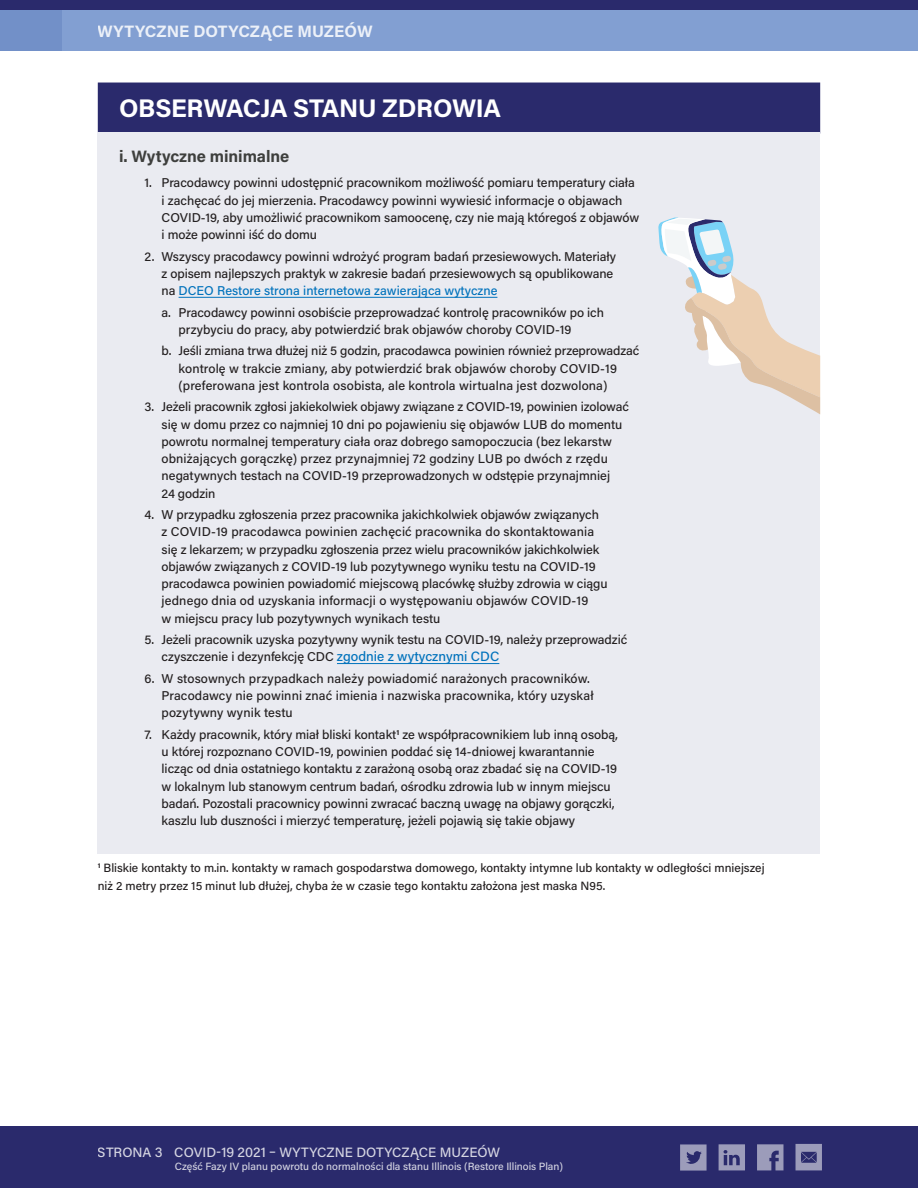
<style>
.page{position:relative;width:918px;height:1188px;background:#fff}
.page>*{position:absolute;margin:0;border:0;box-sizing:border-box;transform-origin:0 0}
.t1{font:700 25.5px "Acumin Pro";letter-spacing:-.015em;color:#fff}
.t2{font:700 16.5px "Acumin Pro";color:#fff}
.t3{font:700 16.5px "Acumin Pro";letter-spacing:-.005em;color:#3e3f3d}
.t4{font:500 13.5px "Acumin Pro";color:#fff}
.t5{font:500 12.75px/17.2px "Acumin Pro";letter-spacing:-.005em;color:#231f20}
.t6{font:500 12px/17.2px "Acumin Pro";color:#231f20}
.t7{font:500 10.5px "Acumin Pro";color:#fff}
.s1{color:#0072bc}
.s2{font-size:13.5px;color:#0072bc}
</style>
<div class="page">
<div style="left:98px;top:83px;width:722px;height:51px;background:#2a2a6c"></div>
<div style="left:98px;top:132px;width:722px;height:34px;background:#eaebf1"></div>
<div style="left:98px;top:165px;width:722px;height:86px;background:#eaebf1"></div>
<div style="left:98px;top:238px;width:722px;height:69px;background:#eaebf1"></div>
<hr style="left:179px;top:297px;width:318px;height:1px;background:#0072bc">
<div style="left:98px;top:303px;width:722px;height:43px;background:#eaebf1"></div>
<div style="left:98px;top:333px;width:722px;height:69px;background:#eaebf1"></div>
<div style="left:98px;top:389px;width:722px;height:120px;background:#eaebf1"></div>
<div style="left:98px;top:497px;width:722px;height:137px;background:#eaebf1"></div>
<div style="left:98px;top:622px;width:722px;height:51px;background:#eaebf1"></div>
<div style="left:98px;top:661px;width:722px;height:68px;background:#eaebf1"></div>
<div style="left:98px;top:717px;width:722px;height:137px;background:#eaebf1"></div>
<hr style="left:337px;top:663px;width:162px;height:1px;background:#0072bc">
<svg style="left:658px;top:217px;width:162px;height:197px"></svg>
<div style="left:0;top:0;width:918px;height:10px;background:#2a2a6c"></div>
<div style="left:0;top:10px;width:918px;height:41px;background:#829fd2"></div>
<div style="left:0;top:10px;width:61px;height:41px;background:#7290c8"></div>
<div style="left:0;top:1127px;width:918px;height:61px;background:#2a2a6c"></div>
<svg style="left:680px;top:1144px;width:27px;height:27px"></svg>
<svg style="left:757px;top:1144px;width:26px;height:26px"></svg>
<svg style="left:719px;top:1144px;width:26px;height:26px"></svg>
<svg style="left:796px;top:1144px;width:26px;height:26px"></svg>
<p class="t2" style="left:98px;top:19px;width:276px">WYTYCZNE DOTYCZĄCE MUZEÓW</p>
<h1 class="t1" style="left:119px;top:90px;width:384px">OBSERWACJA STANU ZDROWIA</h1>
<p class="t3" style="left:119px;top:144px;width:172px">i. Wytyczne minimalne</p>
<p class="t5" style="left:162px;top:174px;width:479px;text-indent:-17px">1. Pracodawcy powinni udostępnić pracownikom możliwość pomiaru temperatury ciała i zachęcać do jej mierzenia. Pracodawcy powinni wywiesić informacje o objawach COVID-19, aby umożliwić pracownikom samoocenę, czy nie mają któregoś z objawów i może powinni iść do domu</p>
<p class="t5" style="left:162px;top:247px;width:456px;text-indent:-17px">2. Wszyscy pracodawcy powinni wdrożyć program badań przesiewowych. Materiały z opisem najlepszych praktyk w zakresie badań przesiewowych są opublikowane na <span class="s1">DCEO Restore strona internetowa zawierająca wytyczne</span></p>
<p class="t5" style="left:179px;top:303px;width:427px;text-indent:-17px">a. Pracodawcy powinni osobiście przeprowadzać kontrolę pracowników po ich przybyciu do pracy, aby potwierdzić brak objawów choroby COVID-19</p>
<p class="t5" style="left:179px;top:342px;width:462px;text-indent:-17px">b. Jeśli zmiana trwa dłużej niż 5 godzin, pracodawca powinien również przeprowadzać kontrolę w trakcie zmiany, aby potwierdzić brak objawów choroby COVID-19 (preferowana jest kontrola osobista, ale kontrola wirtualna jest dozwolona)</p>
<p class="t5" style="left:162px;top:398px;width:469px;text-indent:-17px">3. Jeżeli pracownik zgłosi jakiekolwiek objawy związane z COVID-19, powinien izolować się w domu przez co najmniej 10 dni po pojawieniu się objawów LUB do momentu powrotu normalnej temperatury ciała oraz dobrego samopoczucia (bez lekarstw obniżających gorączkę) przez przynajmniej 72 godziny LUB po dwóch z rzędu negatywnych testach na COVID-19 przeprowadzonych w odstępie przynajmniej<br>24 godzin</p>
<p class="t5" style="left:162px;top:505px;width:448px;text-indent:-17px">4. W przypadku zgłoszenia przez pracownika jakichkolwiek objawów związanych z COVID-19 pracodawca powinien zachęcić pracownika do skontaktowania się z lekarzem; w przypadku zgłoszenia przez wielu pracowników jakichkolwiek objawów związanych z COVID-19 lub pozytywnego wyniku testu na COVID-19 pracodawca powinien powiadomić miejscową placówkę służby zdrowia w ciągu jednego dnia od uzyskania informacji o występowaniu objawów COVID-19<br>w miejscu pracy lub pozytywnych wynikach testu</p>
<p class="t5" style="left:162px;top:630px;width:467px;text-indent:-17px">5. Jeżeli pracownik uzyska pozytywny wynik testu na COVID-19, należy przeprowadzić czyszczenie i dezynfekcję CDC <span class="s2">zgodnie z wytycznymi CDC</span></p>
<p class="t5" style="left:162px;top:669px;width:434px;text-indent:-17px">6. W stosownych przypadkach należy powiadomić narażonych pracowników.<br>Pracodawcy nie powinni znać imienia i nazwiska pracownika, który uzyskał pozytywny wynik testu</p>
<p class="t5" style="left:162px;top:725px;width:458px;text-indent:-17px">7. Każdy pracownik, który miał bliski kontakt<sup>1</sup> ze współpracownikiem lub inną osobą, u której rozpoznano COVID-19, powinien poddać się 14-dniowej kwarantannie licząc od dnia ostatniego kontaktu z zarażoną osobą oraz zbadać się na COVID-19 w lokalnym lub stanowym centrum badań, ośrodku zdrowia lub w innym miejscu badań. Pozostali pracownicy powinni zwracać baczną uwagę na objawy gorączki, kaszlu lub duszności i mierzyć temperaturę, jeżeli pojawią się takie objawy</p>
<p class="t6" style="left:98px;top:859px;width:668px"><sup>1</sup> Bliskie kontakty to m.in. kontakty w ramach gospodarstwa domowego, kontakty intymne lub kontakty w odległości mniejszej niż 2 metry przez 15 minut lub dłużej, chyba że w czasie tego kontaktu założona jest maska N95.</p>
<p class="t4" style="left:98px;top:1143px;width:404px">STRONA 3 COVID-19 2021 – WYTYCZNE DOTYCZĄCE MUZEÓW</p>
<p class="t7" style="left:175px;top:1159px;width:390px">Część Fazy IV planu powrotu do normalności dla stanu Illinois (Restore Illinois Plan)</p>
</div>
